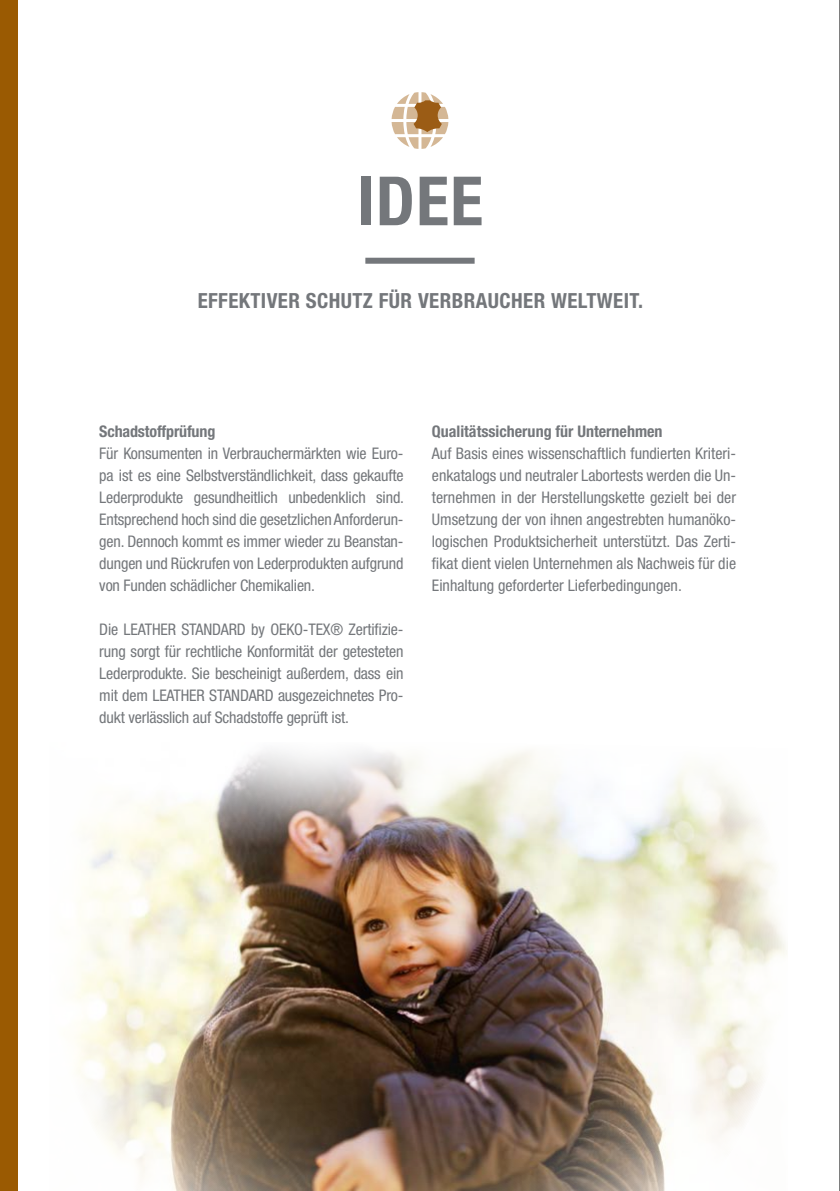
<style>
.page{position:relative;width:840px;height:1191px;background:#fff}
.page>*{position:absolute;margin:0;border:0;box-sizing:border-box;transform-origin:0 0}
.t1{font:700 condensed 68px "Helvetica Neue LT Pro";color:#74777b}
.t2{font:700 condensed 20.8px "Helvetica Neue LT Pro";letter-spacing:.02em;color:#74777b}
.t3{font:condensed 16px/22px "Helvetica Neue LT Pro";letter-spacing:-.01em;color:#74777b;text-align:justify}
.t4{font:700 condensed 16px "Helvetica Neue LT Pro";color:#74777b}
</style>
<div class="page">
<img style="left:74px;top:930px;width:713px;height:261px">
<img style="left:80px;top:751px;width:700px;height:179px">
<svg style="left:217px;top:629px;width:203px;height:202px"></svg>
<div style="left:0;top:0;width:17px;height:1191px;background:#9a5a02"></div>
<div style="left:365px;top:258px;width:109px;height:6px;background:#74777b"></div>
<svg style="left:391px;top:92px;width:57px;height:57px"></svg>
<hr style="left:839px;top:0;width:1px;height:1191px;background:#000">
<h1 class="t1" style="left:357px;top:160px;width:127px">IDEE</h1>
<h2 class="t2" style="left:197px;top:288px;width:446px">EFFEKTIVER SCHUTZ FÜR VERBRAUCHER WELTWEIT.</h2>
<p class="t4" style="left:99px;top:421px;width:117px">Schadstoffprüfung</p>
<p class="t3" style="left:99px;top:442px;width:306px">Für Konsumenten in Verbrauchermärkten wie Euro&shy;pa ist es eine Selbstverständlichkeit, dass gekaufte Lederprodukte gesundheitlich unbedenklich sind.<br>Entsprechend hoch sind die gesetzlichen Anforderun&shy;gen. Dennoch kommt es immer wieder zu Beanstan&shy;dungen und Rückrufen von Lederprodukten aufgrund von Funden schädlicher Chemikalien.</p>
<p class="t3" style="left:99px;top:618px;width:305px">Die LEATHER STANDARD by OEKO-TEX® Zertifizie&shy;rung sorgt für rechtliche Konformität der getesteten Lederprodukte. Sie bescheinigt außerdem, dass ein mit dem LEATHER STANDARD ausgezeichnetes Pro&shy;dukt verlässlich auf Schadstoffe geprüft ist.</p>
<p class="t4" style="left:431px;top:421px;width:232px">Qualitätssicherung für Unternehmen</p>
<p class="t3" style="left:431px;top:442px;width:305px">Auf Basis eines wissenschaftlich fundierten Kriteri&shy;enkatalogs und neutraler Labortests werden die Un&shy;ternehmen in der Herstellungskette gezielt bei der Umsetzung der von ihnen angestrebten humanöko&shy;logischen Produktsicherheit unterstützt. Das Zerti&shy;fikat dient vielen Unternehmen als Nachweis für die Einhaltung geforderter Lieferbedingungen.</p>
</div>
